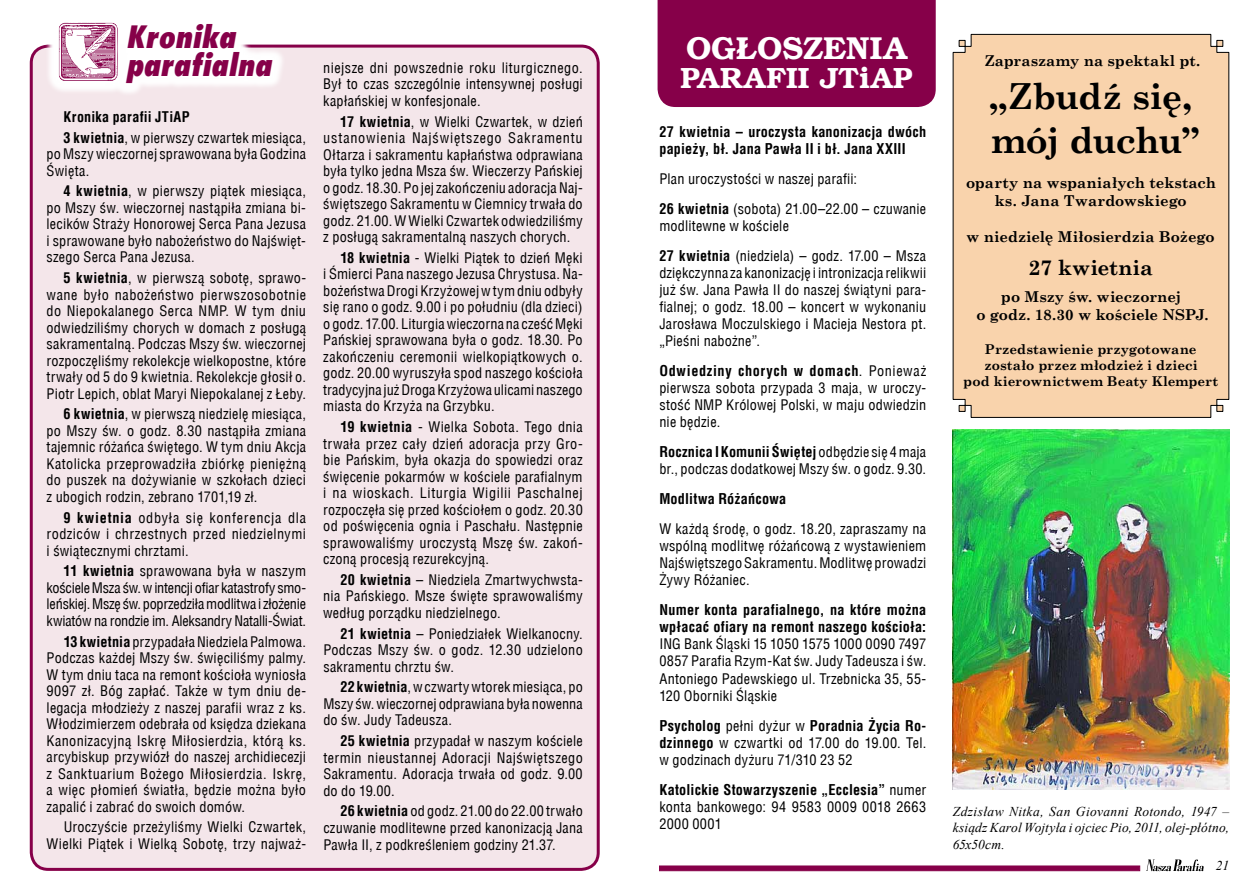
<style>
.page{position:relative;width:1259px;height:893px;background:#fff}
.page>*{position:absolute;margin:0;border:0;box-sizing:border-box;transform-origin:0 0}
.t1{font:700 36px/43.2px "Century Schoolbook";letter-spacing:-.03em;color:#000}
.t2{font:700 31.5px "Brooklyn";letter-spacing:.005em;color:#fff}
.t3{font:italic 800 30.15px/28px "Fujiyama";color:#860049}
.t4{font:700 29.1px "Brooklyn";letter-spacing:.015em;color:#fff}
.t5{font:700 21px "Century Schoolbook";letter-spacing:-.01em;color:#000}
.t6{font:700 15px/18px "Century Schoolbook";color:#000;text-align:center}
.t7{font:14.25px/16.5px "Switzerland Condensed";letter-spacing:.015em;color:#000;text-align:justify}
.t8{font:700 14.25px/17.1px "Switzerland Condensed";letter-spacing:.02em;color:#000}
.t9{font:700 14.1px "Switzerland Condensed";letter-spacing:.02em;color:#000}
.t10{font:italic 13.5px/16.2px "Times New Roman";letter-spacing:.005em;color:#000;text-align:justify}
.t11{font:700 13.5px/16.2px "Century Schoolbook";letter-spacing:.005em;color:#000;text-align:center}
.s1{font-weight:700}
</style>
<div class="page">
<svg style="left:1146px;top:859px;width:57px;height:12px"></svg>
<svg style="left:659px;top:866px;width:481px;height:5px;background:#87034b"></svg>
<div style="left:31px;top:46px;width:567px;height:823px;background:#f4e6ea;border-radius:17px"></div>
<div style="left:30px;top:45px;width:570px;height:826px;border:3px solid #860049;border-radius:17px"></div>
<div style="left:952px;top:34px;width:277px;height:384px;background:#f9d3ac"></div>
<div style="left:657px;top:0;width:278px;height:107px;background:#860049"></div>
<div style="left:45px;top:9px;width:86px;height:85px;background:linear-gradient(to bottom,#fefdfe,#f9f3f5)"></div>
<img style="left:60px;top:24px;width:53px;height:56px">
<div style="left:56px;top:20px;width:64px;height:64px;border:3px solid #fff;border-radius:8px"></div>
<svg style="left:113px;top:11px;width:173px;height:83px"></svg>
<svg style="left:120px;top:9px;width:159px;height:85px"></svg>
<img style="left:952px;top:429px;width:277px;height:361px">
<h3 class="t3" style="left:126px;top:22px;width:147px">Kronika parafialna</h3>
<p class="t9" style="left:64px;top:108px;width:128px">Kronika parafii JTiAP</p>
<p class="t7" style="left:47px;top:129px;width:261px;text-indent:17px"><span class="s1">3 kwietnia</span>, w pierwszy czwartek miesiąca, po Mszy wieczornej sprawowana była Godzina Święta.</p>
<p class="t7" style="left:47px;top:183px;width:261px;text-indent:17px"><span class="s1">4 kwietnia</span>, w pierwszy piątek miesiąca, po Mszy św. wieczornej nastąpiła zmiana bi&shy;lecików Straży Honorowej Serca Pana Jezusa i sprawowane było nabożeństwo do Najświęt&shy;szego Serca Pana Jezusa.</p>
<p class="t7" style="left:47px;top:270px;width:261px;text-indent:17px"><span class="s1">5 kwietnia</span>, w pierwszą sobotę, sprawo&shy;wane było nabożeństwo pierwszosobotnie do Niepokalanego Serca NMP. W tym dniu odwiedziliśmy chorych w domach z posługą sakramentalną. Podczas Mszy św. wieczornej rozpoczęliśmy rekolekcje wielkopostne, które trwały od 5 do 9 kwietnia. Rekolekcje głosił o.<br>Piotr Lepich, oblat Maryi Niepokalanej z Łeby.</p>
<p class="t7" style="left:47px;top:406px;width:261px;text-indent:17px"><span class="s1">6 kwietnia</span>, w pierwszą niedzielę miesiąca, po Mszy św. o godz. 8.30 nastąpiła zmiana tajemnic różańca świętego. W tym dniu Akcja Katolicka przeprowadziła zbiórkę pieniężną do puszek na dożywianie w szkołach dzieci z ubogich rodzin, zebrano 1701,19 zł.</p>
<p class="t7" style="left:47px;top:509px;width:261px;text-indent:17px"><span class="s1">9 kwietnia</span> odbyła się konferencja dla rodziców i chrzestnych przed niedzielnymi i świątecznymi chrztami.</p>
<p class="t7" style="left:47px;top:563px;width:261px;text-indent:17px"><span class="s1">11 kwietnia</span> sprawowana była w naszym kościele Msza św. w intencji ofiar katastrofy smo&shy;leńskiej. Mszę św. poprzedziła modlitwa i złożenie kwiatów na rondzie im. Aleksandry Natalli-Świat.</p>
<p class="t7" style="left:47px;top:633px;width:261px;text-indent:17px"><span class="s1">13 kwietnia</span> przypadała Niedziela Palmowa.<br>Podczas każdej Mszy św. święciliśmy palmy.<br>W tym dniu taca na remont kościoła wyniosła 9097 zł. Bóg zapłać. Także w tym dniu de&shy;legacja młodzieży z naszej parafii wraz z ks.<br>Włodzimierzem odebrała od księdza dziekana Kanonizacyjną Iskrę Miłosierdzia, którą ks. arcybiskup przywiózł do naszej archidiecezji z Sanktuarium Bożego Miłosierdzia. Iskrę, a więc płomień światła, będzie można było zapalić i zabrać do swoich domów.</p>
<p class="t7" style="left:47px;top:819px;width:261px;text-align:right">Uroczyście przeżyliśmy Wielki Czwartek,<br>Wielki Piątek i Wielką Sobotę, trzy najważ-</p>
<p class="t7" style="left:323px;top:59px;width:261px">niejsze dni powszednie roku liturgicznego.<br>Był to czas szczególnie intensywnej posługi kapłańskiej w konfesjonale.</p>
<p class="t7" style="left:323px;top:113px;width:261px;text-indent:17px"><span class="s1">17 kwietnia</span>, w Wielki Czwartek, w dzień ustanowienia Najświętszego Sakramentu Ołtarza i sakramentu kapłaństwa odprawiana była tylko jedna Msza św. Wieczerzy Pańskiej o godz. 18.30. Po jej zakończeniu adoracja Naj&shy;świętszego Sakramentu w Ciemnicy trwała do godz. 21.00. W Wielki Czwartek odwiedziliśmy z posługą sakramentalną naszych chorych.</p>
<p class="t7" style="left:323px;top:249px;width:261px;text-indent:17px"><span class="s1">18 kwietnia</span> - Wielki Piątek to dzień Męki i Śmierci Pana naszego Jezusa Chrystusa. Na&shy;bożeństwa Drogi Krzyżowej w tym dniu odbyły się rano o godz. 9.00 i po południu (dla dzieci) o godz. 17.00. Liturgia wieczorna na cześć Męki Pańskiej sprawowana była o godz. 18.30. Po zakończeniu ceremonii wielkopiątkowych o. godz. 20.00 wyruszyła spod naszego kościoła tradycyjna już Droga Krzyżowa ulicami naszego miasta do Krzyża na Grzybku.</p>
<p class="t7" style="left:323px;top:419px;width:261px;text-indent:17px"><span class="s1">19 kwietnia</span> - Wielka Sobota. Tego dnia trwała przez cały dzień adoracja przy Gro&shy;bie Pańskim, była okazja do spowiedzi oraz święcenie pokarmów w kościele parafialnym i na wioskach. Liturgia Wigilii Paschalnej rozpoczęła się przed kościołem o godz. 20.30 od poświęcenia ognia i Paschału. Następnie sprawowaliśmy uroczystą Mszę św. zakoń&shy;czoną procesją rezurekcyjną.</p>
<p class="t7" style="left:323px;top:571px;width:261px;text-indent:17px"><span class="s1">20 kwietnia</span> – Niedziela Zmartwychwsta&shy;nia Pańskiego. Msze święte sprawowaliśmy według porządku niedzielnego.</p>
<p class="t7" style="left:323px;top:625px;width:261px;text-indent:17px"><span class="s1">21 kwietnia</span> – Poniedziałek Wielkanocny.<br>Podczas Mszy św. o godz. 12.30 udzielono sakramentu chrztu św.</p>
<p class="t7" style="left:323px;top:679px;width:261px;text-indent:17px"><span class="s1">22 kwietnia</span>, w czwarty wtorek miesiąca, po Mszy św. wieczornej odprawiana była nowenna do św. Judy Tadeusza.</p>
<p class="t7" style="left:323px;top:733px;width:261px;text-indent:17px"><span class="s1">25 kwietnia</span> przypadał w naszym kościele termin nieustannej Adoracji Najświętszego Sakramentu. Adoracja trwała od godz. 9.00 do do 19.00.</p>
<p class="t7" style="left:323px;top:803px;width:261px;text-indent:17px"><span class="s1">26 kwietnia</span> od godz. 21.00 do 22.00 trwało czuwanie modlitewne przed kanonizacją Jana Pawła II, z podkreśleniem godziny 21.37.</p>
<h2 class="t2" style="left:686px;top:29px;width:222px">OGŁOSZENIA</h2>
<h3 class="t4" style="left:680px;top:61px;width:213px">PARAFII JTIAP</h3>
<p class="t8" style="left:659px;top:123px;width:268px">27 kwietnia – uroczysta kanonizacja dwóch papieży, bł. Jana Pawła II i bł. Jana XXIII</p>
<p class="t7" style="left:659px;top:164px;width:268px;line-height:29.8px">Plan uroczystości w naszej parafii:<br><span class="s1">26 kwietnia</span> (sobota) 21.00–22.00 – czuwanie</p>
<p class="t7" style="left:659px;top:211px;width:268px;line-height:29.8px">modlitewne w kościele<br><span class="s1">27 kwietnia</span> (niedziela) – godz. 17.00 – Msza</p>
<p class="t7" style="left:659px;top:264px;width:268px;line-height:17.1px">dziękczynna za kanonizację i intronizacja relikwii już św. Jana Pawła II do naszej świątyni para&shy;fialnej; o godz. 18.00 – koncert w wykonaniu Jarosława Moczulskiego i Macieja Nestora pt. „Pieśni nabożne”.</p>
<p class="t7" style="left:659px;top:362px;width:268px;line-height:17.1px"><span class="s1">Odwiedziny chorych w domach</span>. Ponieważ pierwsza sobota przypada 3 maja, w uroczy&shy;stość NMP Królowej Polski, w maju odwiedzin nie będzie.</p>
<p class="t7" style="left:659px;top:443px;width:268px;line-height:17.1px"><span class="s1">Rocznica I Komunii Świętej</span> odbędzie się 4 maja br., podczas dodatkowej Mszy św. o godz. 9.30.</p>
<p class="t8" style="left:659px;top:490px;width:129px">Modlitwa Różańcowa</p>
<p class="t7" style="left:659px;top:520px;width:268px;line-height:17.1px">W każdą środę, o godz. 18.20, zapraszamy na wspólną modlitwę różańcową z wystawieniem Najświętszego Sakramentu. Modlitwę prowadzi Żywy Różaniec.</p>
<p class="t8" style="left:659px;top:601px;width:268px">Numer konta parafialnego, na które można wpłacać ofiary na remont naszego kościoła:</p>
<p class="t7" style="left:659px;top:636px;width:268px;line-height:17.1px">ING Bank Śląski 15 1050 1575 1000 0090 7497<br>0857 Parafia Rzym-Kat św. Judy Tadeusza i św.<br>Antoniego Padewskiego ul. Trzebnicka 35, 55- 120 Oborniki Śląskie</p>
<p class="t7" style="left:659px;top:717px;width:268px;line-height:17.1px"><span class="s1">Psycholog</span> pełni dyżur w <span class="s1">Poradnia Życia Ro&shy;dzinnego</span> w czwartki od 17.00 do 19.00. Tel. w godzinach dyżuru 71/310 23 52</p>
<p class="t7" style="left:659px;top:781px;width:268px;line-height:17.1px"><span class="s1">Katolickie Stowarzyszenie „Ecclesia”</span> numer konta bankowego: 94 9583 0009 0018 2663<br>2000 0001</p>
<p class="t6" style="left:984px;top:52px;width:217px">Zapraszamy na spektakl pt.</p>
<h1 class="t1" style="left:989px;top:76px;width:211px">„Zbudź się, mój duchu”</h1>
<p class="t6" style="left:966px;top:174px;width:252px">oparty na wspaniałych tekstach ks. Jana Twardowskiego</p>
<p class="t6" style="left:966px;top:228px;width:250px">w niedzielę Miłosierdzia Bożego</p>
<h3 class="t5" style="left:1028px;top:255px;width:126px">27 kwietnia</h3>
<p class="t6" style="left:976px;top:288px;width:234px">po Mszy św. wieczornej<br>o godz. 18.30 w kościele NSPJ.</p>
<p class="t11" style="left:963px;top:341px;width:257px">Przedstawienie przygotowane zostało przez młodzież i dzieci<br>pod kierownictwem Beaty Klempert</p>
<p class="t10" style="left:952px;top:803px;width:278px">Zdzisław Nitka, San Giovanni Rotondo, 1947 – ksiądz Karol Wojtyła i ojciec Pio, 2011, olej-płótno, 65x50cm.</p>
<p class="t10" style="left:1215px;top:857px;width:15px">21</p>
</div>
